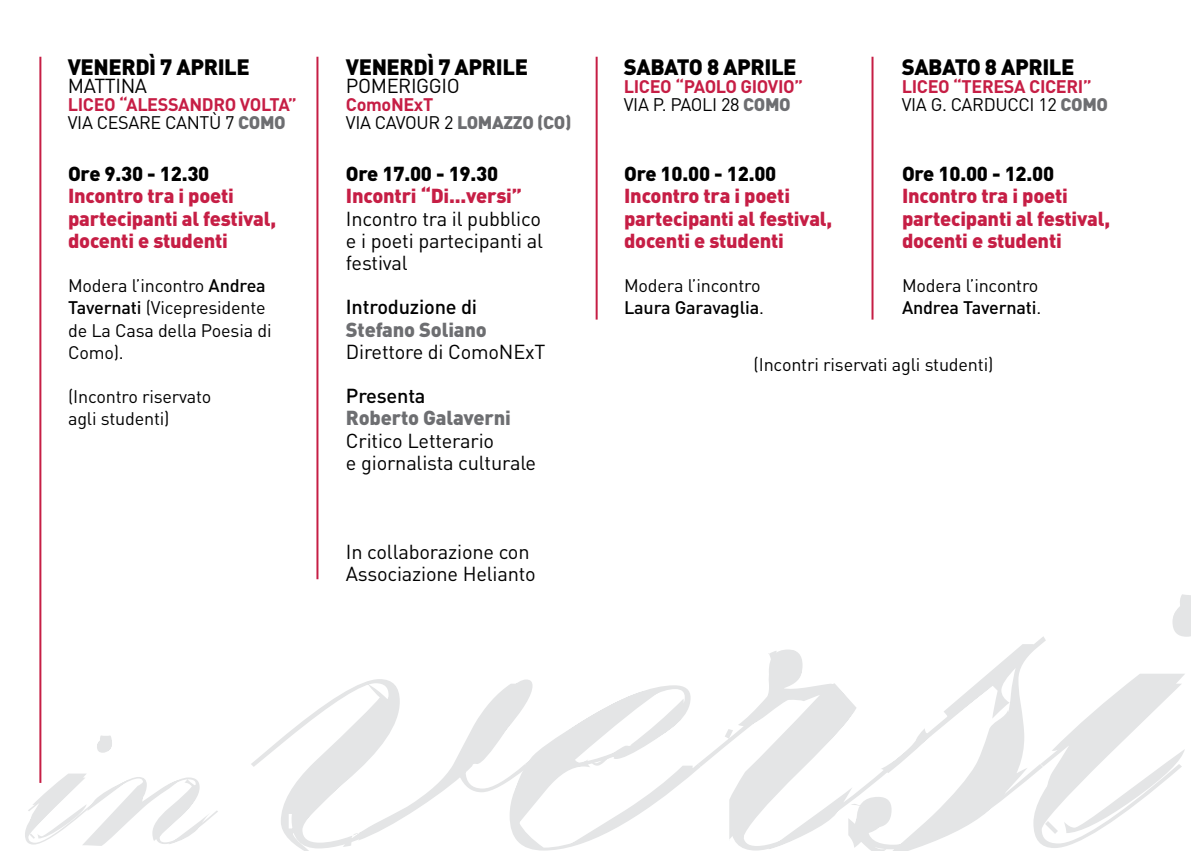
<style>
.page{position:relative;width:1191px;height:851px;background:#fff}
.page>*{position:absolute;margin:0;border:0;box-sizing:border-box;transform-origin:0 0}
.t1{font:900 22px "DIN";letter-spacing:-.02em;color:#000}
.t2{font:900 20px/22.2px "DIN";letter-spacing:-.01em;color:#c61e45}
.t3{font:20px/22.2px "DIN";letter-spacing:-.01em;color:#000}
.t4{font:900 20px "DIN";letter-spacing:-.01em;color:#000}
.t5{font:900 20px "DIN";letter-spacing:-.01em;color:#6d6e71}
.t6{font:500 20px "DIN";letter-spacing:-.01em;color:#000}
.t7{font:18px/22.2px "DIN";letter-spacing:-.01em;color:#000}
.t8{font:700 18px/18px "DIN";letter-spacing:-.02em;color:#c61e45}
.t9{font:900 18px/18px "DIN";letter-spacing:-.02em;color:#6d6e71}
.s1{font-weight:400;color:#000}
.s2{font-weight:900;color:#6d6e71}
.s3{font-weight:500}
.s4{font-weight:700;color:#c61e45}
</style>
<div class="page">
<svg style="left:251px;top:679px;width:258px;height:171px"></svg>
<svg style="left:509px;top:649px;width:339px;height:201px"></svg>
<svg style="left:848px;top:636px;width:198px;height:214px"></svg>
<svg style="left:1033px;top:673px;width:152px;height:174px"></svg>
<svg style="left:1172px;top:594px;width:19px;height:42px"></svg>
<svg style="left:25px;top:735px;width:193px;height:110px"></svg>
<hr style="left:316px;top:57px;width:2px;height:522px;background:#c61e45">
<hr style="left:595px;top:57px;width:2px;height:262px;background:#c61e45">
<hr style="left:39px;top:57px;width:2px;height:725px;background:#c61e45">
<hr style="left:871px;top:57px;width:2px;height:262px;background:#c61e45">
<p class="t1" style="left:68px;top:52px;width:184px">VENERDÌ 7 APRILE</p>
<p class="t3" style="left:68px;top:74px;width:81px">MATTINA</p>
<p class="t8" style="left:68px;top:95px;width:230px">LICEO “ALESSANDRO VOLTA”<br><span class="s1">VIA CESARE CANTÙ 7</span> <span class="s2">COMO</span></p>
<p class="t4" style="left:68px;top:160px;width:143px">Ore 9.30 - 12.30</p>
<p class="t2" style="left:68px;top:184px;width:210px">Incontro tra i poeti partecipanti al festival, docenti e studenti</p>
<p class="t7" style="left:68px;top:274px;width:205px">Modera l’incontro <span class="s3">Andrea<br>Tavernati</span> (Vicepresidente de La Casa della Poesia di<br>Como).</p>
<p class="t7" style="left:68px;top:385px;width:145px">(Incontro riservato agli studenti)</p>
<p class="t1" style="left:346px;top:52px;width:184px">VENERDÌ 7 APRILE</p>
<p class="t3" style="left:346px;top:74px;width:115px">POMERIGGIO</p>
<p class="t9" style="left:346px;top:95px;width:227px"><span class="s4">ComoNExT<br></span><span class="s1">VIA CAVOUR 2</span> LOMAZZO (CO)</p>
<p class="t4" style="left:346px;top:160px;width:154px">Ore 17.00 - 19.30</p>
<p class="t2" style="left:346px;top:184px;width:177px">Incontri “Di...versi”</p>
<p class="t3" style="left:346px;top:207px;width:199px;text-align:justify">Incontro tra il pubblico e i poeti partecipanti al festival</p>
<p class="t6" style="left:346px;top:294px;width:133px">Introduzione di</p>
<p class="t5" style="left:346px;top:316px;width:142px">Stefano Soliano</p>
<p class="t3" style="left:346px;top:340px;width:201px">Direttore di ComoNExT</p>
<p class="t6" style="left:346px;top:383px;width:81px">Presenta</p>
<p class="t5" style="left:346px;top:405px;width:167px">Roberto Galaverni</p>
<p class="t3" style="left:346px;top:429px;width:192px">Critico Letterario<br>e giornalista culturale</p>
<p class="t3" style="left:346px;top:540px;width:191px">In collaborazione con<br>Associazione Helianto</p>
<p class="t1" style="left:624px;top:52px;width:174px">SABATO 8 APRILE</p>
<p class="t8" style="left:624px;top:77px;width:181px">LICEO “PAOLO GIOVIO”<br><span class="s1">VIA P. PAOLI 28</span> <span class="s2">COMO</span></p>
<p class="t4" style="left:624px;top:160px;width:154px">Ore 10.00 - 12.00</p>
<p class="t2" style="left:624px;top:184px;width:210px">Incontro tra i poeti partecipanti al festival, docenti e studenti</p>
<p class="t7" style="left:624px;top:274px;width:141px">Modera l’incontro<br><span class="s3">Laura Garavaglia</span>.</p>
<p class="t1" style="left:901px;top:52px;width:174px">SABATO 8 APRILE</p>
<p class="t8" style="left:901px;top:77px;width:208px">LICEO “TERESA CICERI”<br><span class="s1">VIA G. CARDUCCI 12</span> <span class="s2">COMO</span></p>
<p class="t4" style="left:902px;top:160px;width:154px">Ore 10.00 - 12.00</p>
<p class="t2" style="left:902px;top:184px;width:210px">Incontro tra i poeti partecipanti al festival, docenti e studenti</p>
<p class="t7" style="left:902px;top:274px;width:141px">Modera l’incontro<br><span class="s3">Andrea Tavernati</span>.</p>
<p class="t7" style="left:753px;top:353px;width:241px">(Incontri riservati agli studenti)</p>
</div>
